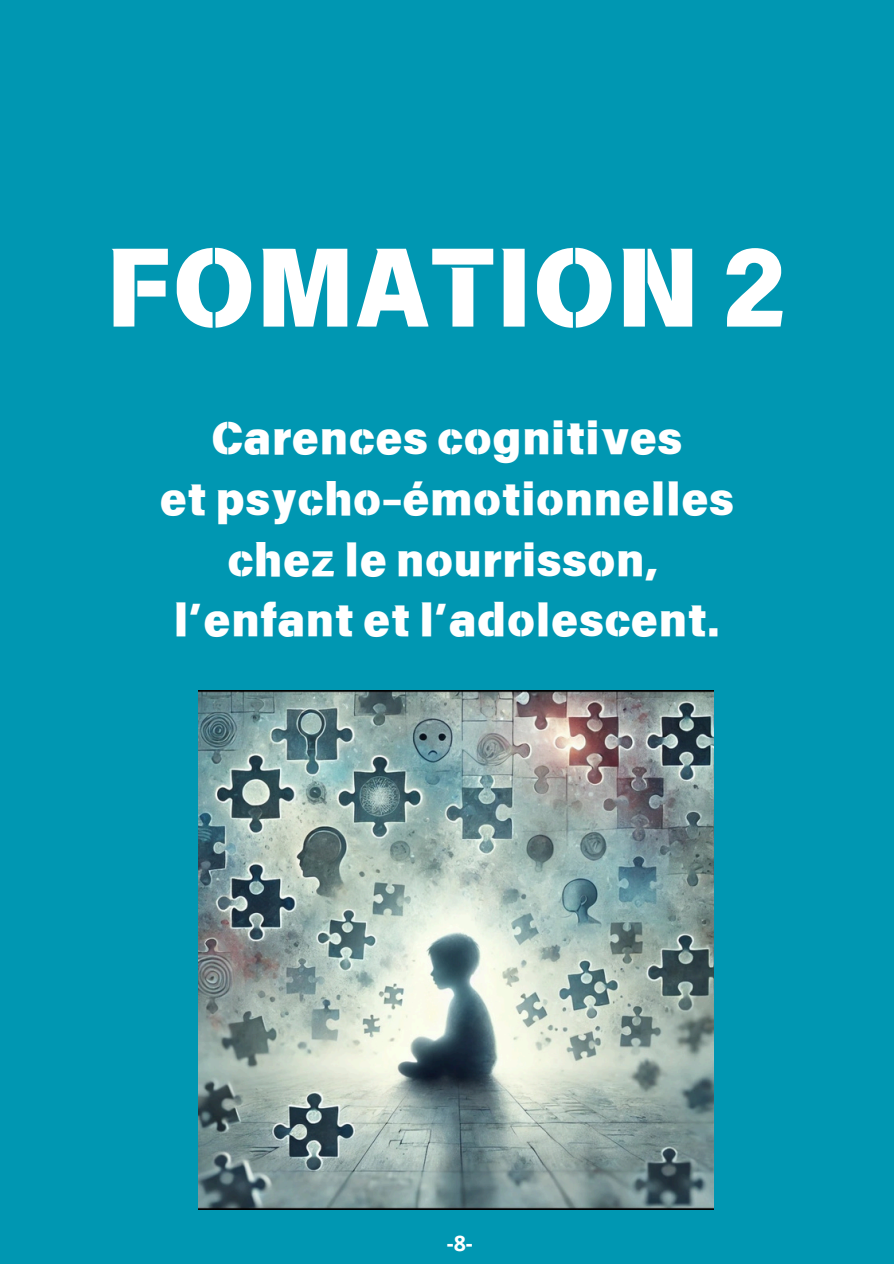
<style>
.page{position:relative;width:894px;height:1264px;background:#fff}
.page>*{position:absolute;margin:0;border:0;box-sizing:border-box;transform-origin:0 0}
.t1{font:103.5px "Canva Title Bole Latin";color:#fff}
.t2{font:43.5px/60.8px "Canva Title Bole Latin";color:#fff;text-align:center}
.t3{font:700 21.45px "Open Sans";color:#fff}
</style>
<div class="page">
<div style="left:0;top:0;width:893px;height:1263px;background:#0097b2"></div>
<img style="left:199px;top:691px;width:514px;height:518px">
<h2 class="t1" style="left:106px;top:236px;width:683px">FOMATION 2</h2>
<p class="t2" style="left:159px;top:407px;width:576px">Carences cognitives<br>et psycho-émotionnelles chez le nourrisson, l’enfant et l’adolescent.</p>
<p class="t3" style="left:446px;top:1228px;width:28px">-8-</p>
</div>
